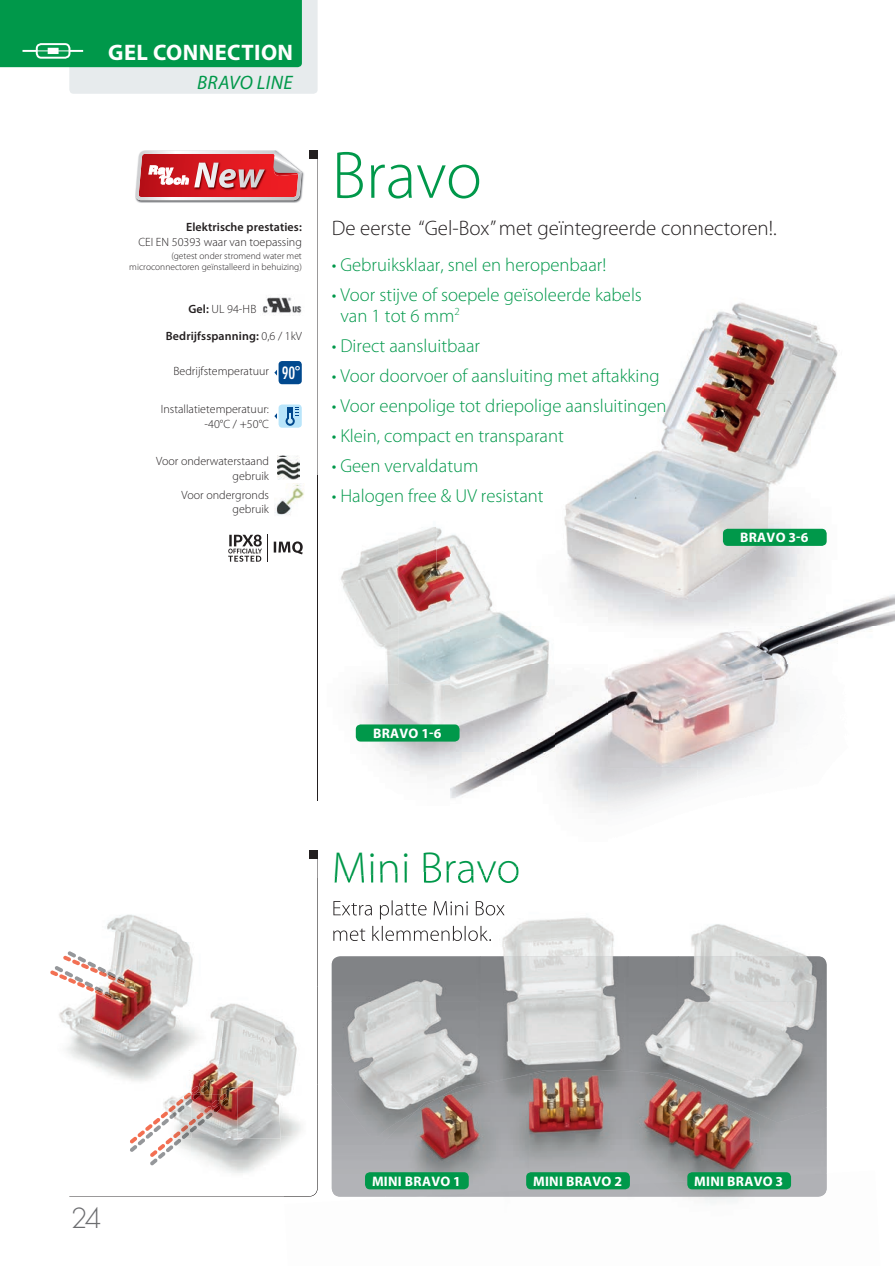
<style>
.page{position:relative;width:896px;height:1266px;background:#fff}
.page>*{position:absolute;margin:0;border:0;box-sizing:border-box;transform-origin:0 0}
.t1{font:300 67.5px "Myriad Pro";letter-spacing:-.005em;color:#00984a}
.t2{font:300 45px "Myriad Pro";color:#00984a}
.t3{font:300 27px "Futura";color:#6c6d70}
.t4{font:700 22.5px "Myriad Pro";letter-spacing:.02em;color:#fff}
.t5{font:300 21px "Myriad Pro";color:#231f20}
.t6{font:italic 19.5px "Myriad Pro";letter-spacing:.02em;color:#00984a}
.t7{font:300 18.75px/21px "Myriad Pro";color:#00984a}
.t8{font:500 condensed 16.5px "Futura";color:#fff}
.t9{font:700 13.8px "Myriad Pro";letter-spacing:.02em;color:#fff}
.t10{font:300 12px/14.2px "Myriad Pro";color:#231f20;text-align:right}
.t11{font:600 12px "Myriad Pro";letter-spacing:.01em;color:#231f20}
.t12{font:300 9.45px/11.1px "Myriad Pro";color:#231f20;text-align:right}
.s1{font-weight:600}
.s2{font-weight:300}
</style>
<div class="page">
<img style="left:674px;top:302px;width:164px;height:92px">
<img style="left:607px;top:394px;width:221px;height:108px">
<img style="left:703px;top:502px;width:124px;height:52px">
<img style="left:607px;top:502px;width:96px;height:52px">
<img style="left:894px;top:594px;width:1px;height:28px">
<img style="left:607px;top:554px;width:287px;height:215px">
<div style="left:722px;top:528px;width:104px;height:18px;background:#00984a;border-radius:5px"></div>
<img style="left:293px;top:477px;width:158px;height:321px">
<img style="left:317px;top:476px;width:1px;height:325px">
<img style="left:436px;top:477px;width:35px;height:92px">
<img style="left:564px;top:479px;width:43px;height:75px">
<img style="left:436px;top:569px;width:15px;height:94px">
<img style="left:451px;top:554px;width:156px;height:271px">
<div style="left:356px;top:724px;width:103px;height:17px;background:#00984a;border-radius:5px"></div>
<img style="left:221px;top:1003px;width:51px;height:33px">
<img style="left:221px;top:1036px;width:51px;height:51px">
<img style="left:193px;top:1087px;width:79px;height:51px">
<img style="left:192px;top:1138px;width:80px;height:35px">
<img style="left:107px;top:914px;width:78px;height:28px">
<img style="left:113px;top:942px;width:65px;height:50px">
<img style="left:178px;top:942px;width:15px;height:44px">
<img style="left:59px;top:992px;width:86px;height:89px">
<img style="left:145px;top:986px;width:76px;height:107px">
<img style="left:154px;top:1099px;width:39px;height:39px">
<img style="left:191px;top:1080px;width:16px;height:5px">
<svg style="left:184px;top:1085px;width:24px;height:14px"></svg>
<img style="left:153px;top:1098px;width:31px;height:26px">
<svg style="left:130px;top:1124px;width:22px;height:27px"></svg>
<img style="left:191px;top:1099px;width:38px;height:33px">
<img style="left:150px;top:1132px;width:42px;height:33px">
<img style="left:185px;top:1093px;width:42px;height:32px">
<img style="left:150px;top:1125px;width:41px;height:31px">
<img style="left:67px;top:951px;width:59px;height:31px">
<img style="left:54px;top:966px;width:59px;height:31px">
<img style="left:63px;top:955px;width:62px;height:29px">
<img style="left:100px;top:971px;width:25px;height:12px">
<img style="left:50px;top:970px;width:44px;height:21px">
<svg style="left:87px;top:985px;width:25px;height:14px"></svg>
<img style="left:136px;top:171px;width:168px;height:32px">
<svg style="left:135px;top:150px;width:167px;height:50px"></svg>
<img style="left:768px;top:1173px;width:59px;height:24px">
<img style="left:529px;top:1176px;width:297px;height:20px">
<img style="left:272px;top:1037px;width:8px;height:121px">
<img style="left:826px;top:962px;width:1px;height:91px">
<img style="left:317px;top:877px;width:1px;height:109px">
<img style="left:380px;top:875px;width:427px;height:81px">
<img style="left:331px;top:956px;width:149px;height:127px">
<img style="left:678px;top:956px;width:148px;height:144px">
<img style="left:480px;top:956px;width:148px;height:113px">
<img style="left:628px;top:956px;width:50px;height:113px">
<img style="left:334px;top:870px;width:184px;height:13px">
<img style="left:451px;top:866px;width:67px;height:9px">
<img style="left:333px;top:900px;width:172px;height:19px">
<img style="left:333px;top:925px;width:158px;height:16px">
<img style="left:272px;top:1017px;width:21px;height:20px">
<img style="left:275px;top:1036px;width:22px;height:51px">
<img style="left:317px;top:986px;width:1px;height:97px">
<img style="left:381px;top:1074px;width:148px;height:122px">
<img style="left:529px;top:1103px;width:149px;height:87px">
<img style="left:677px;top:1079px;width:100px;height:102px">
<img style="left:826px;top:1053px;width:1px;height:120px">
<img style="left:729px;top:1100px;width:97px;height:76px">
<img style="left:438px;top:1069px;width:291px;height:34px">
<img style="left:283px;top:1083px;width:103px;height:114px">
<img style="left:331px;top:1084px;width:85px;height:112px">
<img style="left:284px;top:1188px;width:33px;height:8px">
<img style="left:278px;top:1084px;width:42px;height:52px">
<img style="left:280px;top:1136px;width:40px;height:52px">
<div style="left:365px;top:1172px;width:103px;height:17px;background:#00984a;border-radius:5px"></div>
<div style="left:526px;top:1172px;width:103px;height:17px;background:#00984a;border-radius:5px"></div>
<div style="left:687px;top:1172px;width:104px;height:17px;background:#00984a;border-radius:5px"></div>
<div style="left:309px;top:850px;width:8px;height:8px;background:#231f20"></div>
<img style="left:277px;top:455px;width:23px;height:22px">
<img style="left:293px;top:484px;width:11px;height:2px">
<img style="left:277px;top:457px;width:22px;height:23px">
<img style="left:275px;top:486px;width:29px;height:30px">
<div style="left:278px;top:361px;width:24px;height:23px;background:#01498e;border-radius:4px"></div>
<svg style="left:274px;top:413px;width:3px;height:6px"></svg>
<div style="left:278px;top:404px;width:24px;height:23px;background:#b9e5fa;border-radius:4px"></div>
<svg style="left:285px;top:416px;width:10px;height:10px"></svg>
<svg style="left:287px;top:407px;width:12px;height:17px"></svg>
<svg style="left:274px;top:541px;width:29px;height:13px"></svg>
<svg style="left:228px;top:534px;width:40px;height:27px"></svg>
<img style="left:262px;top:297px;width:40px;height:16px">
<svg style="left:0;top:0;width:317px;height:94px"></svg>
<p class="t4" style="left:108px;top:37px;width:186px">GEL CONNECTION</p>
<p class="t6" style="left:197px;top:70px;width:97px">BRAVO LINE</p>
<p class="t11" style="left:186px;top:220px;width:117px">Elektrische prestaties:</p>
<p class="t10" style="left:138px;top:234px;width:165px">CEI EN 50393 waar van toepassing</p>
<p class="t12" style="left:129px;top:250px;width:174px">(getest onder stromend water met microconnectoren geïnstalleerd in behuizing)</p>
<p class="t10" style="left:188px;top:301px;width:69px"><span class="s1">Gel:</span> UL 94-HB</p>
<p class="t11" style="left:166px;top:328px;width:137px">Bedrijfsspanning: <span class="s2">0,6 / 1kV</span></p>
<p class="t10" style="left:173px;top:364px;width:97px">Bedrijfstemperatuur</p>
<p class="t10" style="left:161px;top:402px;width:110px">Installatietemperatuur: -40°C / +50°C</p>
<p class="t10" style="left:156px;top:454px;width:114px">Voor onderwaterstaand gebruik</p>
<p class="t10" style="left:181px;top:488px;width:89px">Voor ondergronds gebruik</p>
<p class="t8" style="left:282px;top:362px;width:20px">90<sup>°</sup></p>
<h1 class="t1" style="left:331px;top:135px;width:152px">Bravo</h1>
<p class="t5" style="left:331px;top:215px;width:446px">De eerste “Gel-Box” met geïntegreerde connectoren!.</p>
<p class="t7" style="left:331px;top:253px;width:276px">• Gebruiksklaar, snel en heropenbaar!</p>
<p class="t7" style="left:340px;top:283px;width:303px;text-indent:-9px">• Voor stijve of soepele geïsoleerde kabels van 1 tot 6 mm<sup>2</sup></p>
<p class="t7" style="left:331px;top:334px;width:150px">• Direct aansluitbaar</p>
<p class="t7" style="left:331px;top:364px;width:329px">• Voor doorvoer of aansluiting met aftakking</p>
<p class="t7" style="left:331px;top:394px;width:336px">• Voor eenpolige tot driepolige aansluitingen</p>
<p class="t7" style="left:331px;top:424px;width:234px">• Klein, compact en transparant</p>
<p class="t7" style="left:331px;top:454px;width:148px">• Geen vervaldatum</p>
<p class="t7" style="left:331px;top:484px;width:213px">• Halogen free &amp; UV resistant</p>
<p class="t9" style="left:740px;top:528px;width:70px">BRAVO 3-6</p>
<p class="t9" style="left:373px;top:724px;width:70px">BRAVO 1-6</p>
<h2 class="t2" style="left:331px;top:840px;width:190px">Mini Bravo</h2>
<h3 class="t3" style="left:71px;top:1201px;width:32px">24</h3>
<p class="t9" style="left:372px;top:1172px;width:90px">MINI BRAVO 1</p>
<p class="t9" style="left:533px;top:1172px;width:90px">MINI BRAVO 2</p>
<p class="t9" style="left:694px;top:1172px;width:90px">MINI BRAVO 3</p>
</div>
